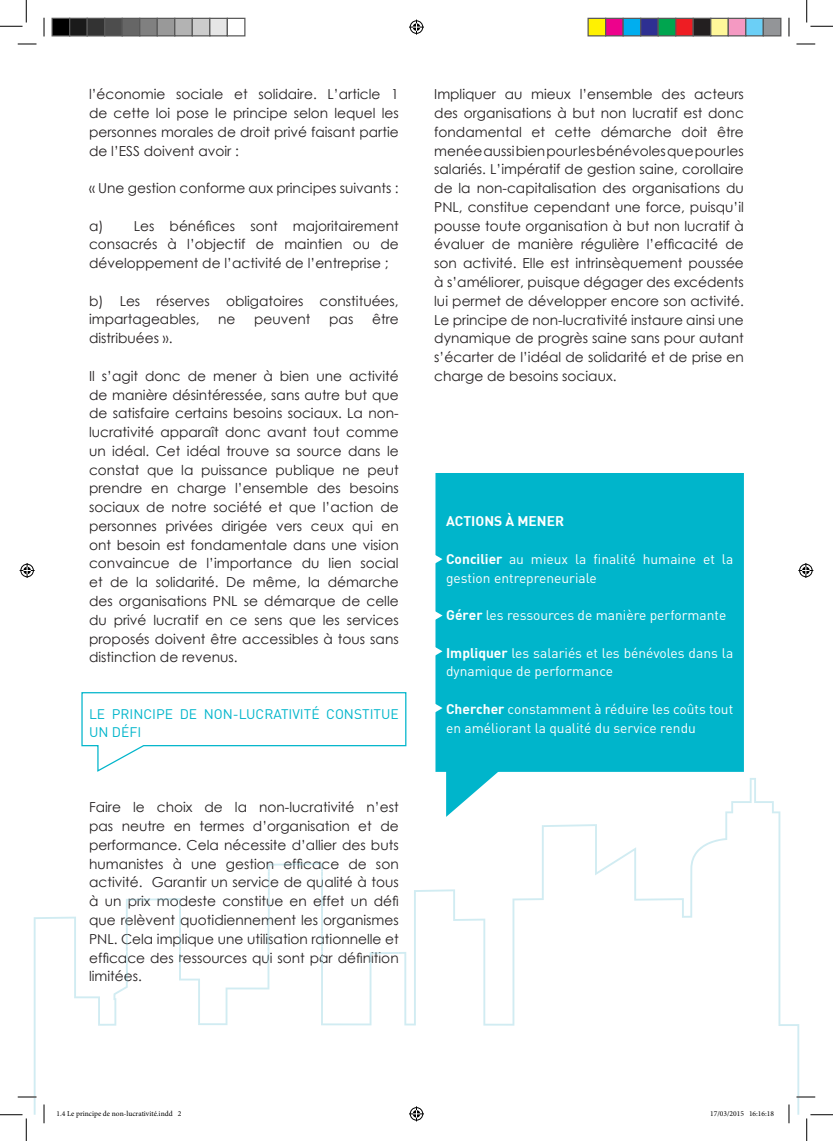
<style>
.page{position:relative;width:833px;height:1141px;background:#fff}
.page>*{position:absolute;margin:0;border:0;box-sizing:border-box;transform-origin:0 0}
.t1{font:13.75px/18.8px "Century Gothic";color:#231f20;text-align:justify}
.t2{font:13.75px/18.8px "Century Gothic";color:#465256;text-align:justify}
.t3{font:13.75px/18.8px "DIN";color:#fff}
.t4{font:13.75px/18.8px "DIN";color:#00b5cb}
.t5{font:13.75px "DIN Bold";color:#fff}
.t6{font:7.5px "Minion Pro";color:#000}
.s1{font-family:"DIN Bold"}
</style>
<div class="page">
<div style="left:435px;top:473px;width:308px;height:298px;background:#00b5cb"></div>
<svg style="left:34px;top:778px;width:764px;height:336px"></svg>
<svg style="left:268px;top:862px;width:55px;height:27px"></svg>
<svg style="left:126px;top:895px;width:197px;height:13px"></svg>
<svg style="left:126px;top:914px;width:197px;height:13px"></svg>
<svg style="left:126px;top:933px;width:272px;height:31px"></svg>
<svg style="left:126px;top:970px;width:2px;height:11px"></svg>
<svg style="left:446px;top:768px;width:55px;height:48px"></svg>
<svg style="left:435px;top:552px;width:7px;height:14px"></svg>
<svg style="left:435px;top:608px;width:7px;height:14px"></svg>
<svg style="left:435px;top:644px;width:7px;height:14px"></svg>
<svg style="left:435px;top:701px;width:7px;height:13px"></svg>
<svg style="left:81px;top:692px;width:326px;height:80px"></svg>
<svg style="left:18px;top:43px;width:18px;height:2px"></svg>
<svg style="left:796px;top:43px;width:18px;height:2px"></svg>
<svg style="left:18px;top:1096px;width:18px;height:1px"></svg>
<svg style="left:796px;top:1096px;width:18px;height:1px"></svg>
<svg style="left:43px;top:18px;width:2px;height:18px"></svg>
<svg style="left:43px;top:1104px;width:2px;height:19px"></svg>
<svg style="left:788px;top:18px;width:1px;height:18px"></svg>
<svg style="left:787px;top:1104px;width:2px;height:19px"></svg>
<svg style="left:0;top:0;width:27px;height:27px"></svg>
<svg style="left:0;top:1114px;width:27px;height:26px"></svg>
<svg style="left:806px;top:0;width:26px;height:27px"></svg>
<svg style="left:806px;top:1114px;width:26px;height:26px"></svg>
<svg style="left:409px;top:20px;width:15px;height:15px"></svg>
<svg style="left:409px;top:1106px;width:15px;height:15px"></svg>
<svg style="left:20px;top:563px;width:15px;height:15px"></svg>
<svg style="left:798px;top:563px;width:14px;height:15px"></svg>
<div style="left:52px;top:18px;width:18px;height:18px;background:#000"></div>
<div style="left:51px;top:18px;width:19px;height:18px;border:1px solid #595959"></div>
<div style="left:70px;top:18px;width:17px;height:18px;background:#1a1a1a"></div>
<div style="left:69px;top:18px;width:19px;height:18px;border:1px solid #595959"></div>
<div style="left:87px;top:18px;width:18px;height:18px;background:#333"></div>
<div style="left:86px;top:18px;width:19px;height:18px;border:1px solid #595959"></div>
<div style="left:105px;top:18px;width:17px;height:18px;background:#4d4d4d"></div>
<div style="left:104px;top:18px;width:19px;height:18px;border:1px solid #595959"></div>
<div style="left:122px;top:18px;width:18px;height:18px;background:#666"></div>
<div style="left:121px;top:18px;width:19px;height:18px;border:1px solid #595959"></div>
<div style="left:140px;top:18px;width:17px;height:18px;background:#808080"></div>
<div style="left:139px;top:18px;width:19px;height:18px;border:1px solid #595959"></div>
<div style="left:157px;top:18px;width:18px;height:18px;background:#999"></div>
<div style="left:156px;top:18px;width:19px;height:18px;border:1px solid #595959"></div>
<div style="left:175px;top:18px;width:17px;height:18px;background:#b3b3b3"></div>
<div style="left:174px;top:18px;width:19px;height:18px;border:1px solid #595959"></div>
<div style="left:192px;top:18px;width:18px;height:18px;background:#ccc"></div>
<div style="left:191px;top:18px;width:19px;height:18px;border:1px solid #595959"></div>
<div style="left:210px;top:18px;width:17px;height:18px;background:#e6e6e6"></div>
<div style="left:209px;top:18px;width:19px;height:18px;border:1px solid #595959"></div>
<div style="left:226px;top:18px;width:19px;height:18px;border:1px solid #595959"></div>
<div style="left:587px;top:18px;width:18px;height:18px;background:#fff101"></div>
<div style="left:587px;top:18px;width:19px;height:18px;border:1px solid #595959"></div>
<div style="left:605px;top:18px;width:17px;height:18px;background:#ed028c"></div>
<div style="left:604px;top:18px;width:19px;height:18px;border:1px solid #595959"></div>
<div style="left:622px;top:18px;width:18px;height:18px;background:#00aeef"></div>
<div style="left:622px;top:18px;width:19px;height:18px;border:1px solid #595959"></div>
<div style="left:640px;top:18px;width:17px;height:18px;background:#2e3092"></div>
<div style="left:639px;top:18px;width:19px;height:18px;border:1px solid #595959"></div>
<div style="left:657px;top:18px;width:18px;height:18px;background:#00a54f"></div>
<div style="left:657px;top:18px;width:19px;height:18px;border:1px solid #595959"></div>
<div style="left:675px;top:18px;width:17px;height:18px;background:#ee1d23"></div>
<div style="left:674px;top:18px;width:19px;height:18px;border:1px solid #595959"></div>
<div style="left:692px;top:18px;width:18px;height:18px;background:#231f20"></div>
<div style="left:692px;top:18px;width:19px;height:18px;border:1px solid #595959"></div>
<div style="left:710px;top:18px;width:17px;height:18px;background:#fff79a"></div>
<div style="left:709px;top:18px;width:19px;height:18px;border:1px solid #595959"></div>
<div style="left:727px;top:18px;width:18px;height:18px;background:#f499c2"></div>
<div style="left:727px;top:18px;width:19px;height:18px;border:1px solid #595959"></div>
<div style="left:745px;top:18px;width:17px;height:18px;background:#6bcff6"></div>
<div style="left:744px;top:18px;width:19px;height:18px;border:1px solid #595959"></div>
<div style="left:762px;top:18px;width:18px;height:18px;background:#939598"></div>
<div style="left:762px;top:18px;width:19px;height:18px;border:1px solid #595959"></div>
<svg style="left:57px;top:1109px;width:125px;height:5px"></svg>
<svg style="left:710px;top:1109px;width:33px;height:5px"></svg>
<svg style="left:749px;top:1110px;width:24px;height:4px"></svg>
<p class="t1" style="left:89px;top:85px;width:311px">l’économie sociale et solidaire. L’article 1 de cette loi pose le principe selon lequel les personnes morales de droit privé faisant partie de l’ESS doivent avoir :</p>
<p class="t1" style="left:89px;top:178px;width:311px">« Une gestion conforme aux principes suivants :</p>
<p class="t1" style="left:89px;top:216px;width:311px">a) Les bénéfices sont majoritairement consacrés à l’objectif de maintien ou de développement de l’activité de l’entreprise ;</p>
<p class="t1" style="left:89px;top:291px;width:311px">b) Les réserves obligatoires constituées, impartageables,</p>
<p class="t1" style="left:218px;top:310px;width:19px">ne</p>
<p class="t1" style="left:254px;top:310px;width:58px">peuvent</p>
<p class="t1" style="left:329px;top:310px;width:26px">pas</p>
<p class="t1" style="left:372px;top:310px;width:28px">être</p>
<p class="t1" style="left:89px;top:329px;width:85px">distribuées ».</p>
<p class="t1" style="left:89px;top:366px;width:311px">Il s’agit donc de mener à bien une activité de manière désintéressée, sans autre but que de satisfaire certains besoins sociaux. La non&shy;lucrativité apparaît donc avant tout comme un idéal. Cet idéal trouve sa source dans le constat que la puissance publique ne peut prendre en charge l’ensemble des besoins sociaux de notre société et que l’action de personnes privées dirigée vers ceux qui en ont besoin est fondamentale dans une vision convaincue de l’importance du lien social et de la solidarité. De même, la démarche des organisations PNL se démarque de celle du privé lucratif en ce sens que les services proposés doivent être accessibles à tous sans distinction de revenus.</p>
<p class="t4" style="left:89px;top:704px;width:311px">LE PRINCIPE DE NON-LUCRATIVITÉ CONSTITUE<br>UN DÉFI</p>
<p class="t1" style="left:89px;top:797px;width:311px">Faire le choix de la non-lucrativité n’est pas neutre en termes d’organisation et de performance. Cela nécessite d’allier des buts</p>
<p class="t2" style="left:89px;top:853px;width:311px">humanistes à une gestion efficace de son activité. Garantir un service de qualité à tous à un prix modeste constitue en effet un défi que relèvent quotidiennement les organismes PNL. Cela implique une utilisation rationnelle et efficace des ressources qui sont par définition limitées.</p>
<p class="t1" style="left:434px;top:85px;width:311px">Impliquer au mieux l’ensemble des acteurs des organisations à but non lucratif est donc fondamental et cette démarche doit être menée aussi bien pour les bénévoles que pour les salariés. L’impératif de gestion saine, corollaire de la non-capitalisation des organisations du PNL, constitue cependant une force, puisqu’il pousse toute organisation à but non lucratif à évaluer de manière régulière l’efficacité de son activité. Elle est intrinsèquement poussée à s’améliorer, puisque dégager des excédents lui permet de développer encore son activité.<br>Le principe de non-lucrativité instaure ainsi une dynamique de progrès saine sans pour autant s’écarter de l’idéal de solidarité et de prise en charge de besoins sociaux.</p>
<p class="t5" style="left:446px;top:512px;width:119px">ACTIONS À MENER</p>
<p class="t3" style="left:446px;top:549px;width:288px"><span class="s1">Concilier</span> au mieux la finalité humaine et la gestion entrepreneuriale</p>
<p class="t3" style="left:446px;top:605px;width:281px"><span class="s1">Gérer</span> les ressources de manière performante</p>
<p class="t3" style="left:446px;top:643px;width:288px"><span class="s1">Impliquer</span> les salariés et les bénévoles dans la dynamique de performance</p>
<p class="t3" style="left:446px;top:699px;width:288px"><span class="s1">Chercher</span> constamment à réduire les coûts tout en améliorant la qualité du service rendu</p>
<p class="t6" style="left:56px;top:1108px;width:126px">1.4 Le principe de non-lucrativité.indd 2</p>
<p class="t6" style="left:709px;top:1108px;width:65px">17/03/2015 16:16:18</p>
</div>
